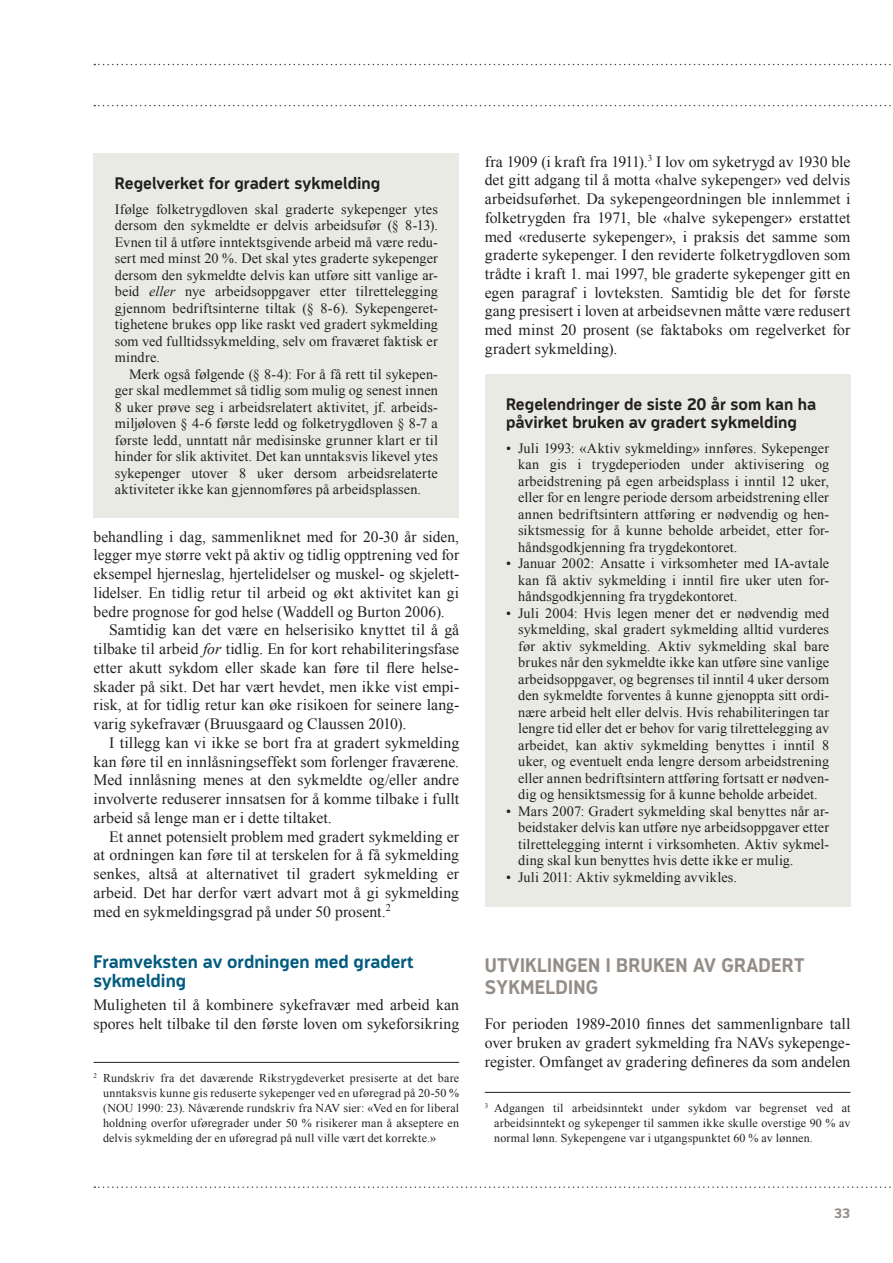
<style>
.page{position:relative;width:893px;height:1263px;background:#fff}
.page>*{position:absolute;margin:0;border:0;box-sizing:border-box;transform-origin:0 0}
.t1{font:700 19.5px/22.5px "Modus";letter-spacing:.015em;color:#948d87}
.t2{font:700 18px/18.8px "Modus";color:#005b7f}
.t3{font:700 16.5px/18px "Modus";color:#231f20}
.t4{font:15.75px/18.8px "Times New Roman";letter-spacing:.005em;color:#231f20;text-align:justify}
.t5{font:14.25px/16.5px "Times New Roman";letter-spacing:.01em;color:#231f20;text-align:justify}
.t6{font:700 13.5px "Modus";color:#948d87}
.t7{font:12px/15px "Times New Roman";letter-spacing:.015em;color:#231f20;text-align:justify}
.s1{font-style:italic}
</style>
<div class="page">
<svg style="left:94px;top:64px;width:797px;height:1px"></svg>
<svg style="left:94px;top:1186px;width:797px;height:2px"></svg>
<svg style="left:94px;top:105px;width:797px;height:1px"></svg>
<div style="left:485px;top:374px;width:365px;height:533px;background:#e9eae4"></div>
<hr style="left:94px;top:1062px;width:365px;height:1px;background:#231f20">
<hr style="left:485px;top:1092px;width:365px;height:1px;background:#231f20">
<div style="left:94px;top:153px;width:365px;height:365px;background:#e9eae4"></div>
<p class="t3" style="left:115px;top:174px;width:267px">Regelverket for gradert sykmelding</p>
<p class="t5" style="left:115px;top:200px;width:325px">Ifølge folketrygdloven skal graderte sykepenger ytes dersom den sykmeldte er delvis arbeidsufør (§ 8-13).<br>Evnen til å utføre inntektsgivende arbeid må være redu&shy;sert med minst 20 %. Det skal ytes graderte sykepenger dersom den sykmeldte delvis kan utføre sitt vanlige ar&shy;beid <span class="s1">eller</span> nye arbeidsoppgaver etter tilrettelegging gjennom bedriftsinterne tiltak (§ 8-6). Sykepengeret&shy;tighetene brukes opp like raskt ved gradert sykmelding som ved fulltidssykmelding, selv om fraværet faktisk er mindre.</p>
<p class="t5" style="left:115px;top:365px;width:325px;text-indent:14px">Merk også følgende (§ 8-4): For å få rett til sykepen&shy;ger skal medlemmet så tidlig som mulig og senest innen 8 uker prøve seg i arbeidsrelatert aktivitet, jf. arbeids&shy;miljøloven § 4-6 første ledd og folketrygdloven § 8-7 a første ledd, unntatt når medisinske grunner klart er til hinder for slik aktivitet. Det kan unntaksvis likevel ytes sykepenger utover 8 uker dersom arbeidsrelaterte aktiviteter ikke kan gjennomføres på arbeidsplassen.</p>
<p class="t4" style="left:94px;top:527px;width:367px">behandling i dag, sammenliknet med for 20-30 år siden,</p>
<p class="t4" style="left:94px;top:545px;width:367px">legger mye større vekt på aktiv og tidlig opptrening ved for</p>
<p class="t4" style="left:94px;top:564px;width:366px">eksempel hjerneslag, hjertelidelser og muskel- og skjelett-</p>
<p class="t4" style="left:94px;top:583px;width:367px">lidelser. En tidlig retur til arbeid og økt aktivitet kan gi</p>
<p class="t4" style="left:94px;top:602px;width:353px">bedre prognose for god helse (Waddell og Burton 2006).</p>
<p class="t4" style="left:109px;top:620px;width:351px">Samtidig kan det være en helserisiko knyttet til å gå</p>
<p class="t4" style="left:94px;top:639px;width:367px">tilbake til arbeid <span class="s1">for</span> tidlig. En for kort rehabiliteringsfase</p>
<p class="t4" style="left:94px;top:658px;width:367px">etter akutt sykdom eller skade kan føre til flere helse-</p>
<p class="t4" style="left:94px;top:677px;width:367px">skader på sikt. Det har vært hevdet, men ikke vist empi-</p>
<p class="t4" style="left:94px;top:695px;width:366px">risk, at for tidlig retur kan øke risikoen for seinere lang-</p>
<p class="t4" style="left:94px;top:714px;width:314px">varig sykefravær (Bruusgaard og Claussen 2010).</p>
<p class="t4" style="left:109px;top:733px;width:351px">I tillegg kan vi ikke se bort fra at gradert sykmelding</p>
<p class="t4" style="left:94px;top:752px;width:367px">kan føre til en innlåsningseffekt som forlenger fraværene.</p>
<p class="t4" style="left:94px;top:770px;width:367px">Med innlåsning menes at den sykmeldte og/eller andre</p>
<p class="t4" style="left:94px;top:789px;width:367px">involverte reduserer innsatsen for å komme tilbake i fullt</p>
<p class="t4" style="left:94px;top:808px;width:240px">arbeid så lenge man er i dette tiltaket.</p>
<p class="t4" style="left:109px;top:827px;width:351px">Et annet potensielt problem med gradert sykmelding er</p>
<p class="t4" style="left:94px;top:845px;width:367px">at ordningen kan føre til at terskelen for å få sykmelding</p>
<p class="t4" style="left:94px;top:864px;width:367px">senkes, altså at alternativet til gradert sykmelding er</p>
<p class="t4" style="left:94px;top:883px;width:367px">arbeid. Det har derfor vært advart mot å gi sykmelding</p>
<p class="t4" style="left:94px;top:902px;width:299px">med en sykmeldingsgrad på under 50 prosent.<sup>2</sup></p>
<p class="t2" style="left:94px;top:953px;width:322px">Framveksten av ordningen med gradert sykmelding</p>
<p class="t4" style="left:94px;top:995px;width:367px">Muligheten til å kombinere sykefravær med arbeid kan spores helt tilbake til den første loven om sykeforsikring</p>
<p class="t7" style="left:103px;top:1070px;width:358px;text-indent:-9px"><sup>2</sup> Rundskriv fra det daværende Rikstrygdeverket presiserte at det bare unntaksvis kunne gis reduserte sykepenger ved en uføregrad på 20-50 % (NOU 1990: 23). Nåværende rundskriv fra NAV sier: «Ved en for liberal holdning overfor uføregrader under 50 % risikerer man å akseptere en delvis sykmelding der en uføregrad på null ville vært det korrekte.»</p>
<p class="t4" style="left:485px;top:152px;width:367px">fra 1909 (i kraft fra 1911).<sup>3</sup> I lov om syketrygd av 1930 ble det gitt adgang til å motta «halve sykepenger» ved delvis arbeidsuførhet. Da sykepengeordningen ble innlemmet i folketrygden fra 1971, ble «halve sykepenger» erstattet med «reduserte sykepenger», i praksis det samme som graderte sykepenger. I den reviderte folketrygdloven som trådte i kraft 1. mai 1997, ble graderte sykepenger gitt en egen paragraf i lovteksten. Samtidig ble det for første gang presisert i loven at arbeidsevnen måtte være redusert med minst 20 prosent (se faktaboks om regelverket for gradert sykmelding).</p>
<p class="t3" style="left:506px;top:395px;width:312px">Regelendringer de siste 20 år som kan ha påvirket bruken av gradert sykmelding</p>
<p class="t5" style="left:518px;top:439px;width:313px;text-indent:-12px">• Juli 1993: «Aktiv sykmelding» innføres. Sykepenger kan gis i trygdeperioden under aktivisering og arbeidstrening på egen arbeidsplass i inntil 12 uker, eller for en lengre periode dersom arbeidstrening eller annen bedriftsintern attføring er nødvendig og hen&shy;siktsmessig for å kunne beholde arbeidet, etter for&shy;håndsgodkjenning fra trygdekontoret.</p>
<p class="t5" style="left:518px;top:555px;width:313px;text-indent:-12px">• Januar 2002: Ansatte i virksomheter med IA-avtale kan få aktiv sykmelding i inntil fire uker uten for&shy;håndsgodkjenning fra trygdekontoret.</p>
<p class="t5" style="left:518px;top:604px;width:313px;text-indent:-12px">• Juli 2004: Hvis legen mener det er nødvendig med sykmelding, skal gradert sykmelding alltid vurderes før aktiv sykmelding. Aktiv sykmelding skal bare brukes når den sykmeldte ikke kan utføre sine vanlige arbeidsoppgaver, og begrenses til inntil 4 uker dersom den sykmeldte forventes å kunne gjenoppta sitt ordi&shy;nære arbeid helt eller delvis. Hvis rehabiliteringen tar lengre tid eller det er behov for varig tilrettelegging av arbeidet, kan aktiv sykmelding benyttes i inntil 8 uker, og eventuelt enda lengre dersom arbeidstrening eller annen bedriftsintern attføring fortsatt er nødven&shy;dig og hensiktsmessig for å kunne beholde arbeidet.</p>
<p class="t5" style="left:518px;top:802px;width:313px;text-indent:-12px">• Mars 2007: Gradert sykmelding skal benyttes når ar&shy;beidstaker delvis kan utføre nye arbeidsoppgaver etter tilrettelegging internt i virksomheten. Aktiv sykmel&shy;ding skal kun benyttes hvis dette ikke er mulig.</p>
<p class="t5" style="left:506px;top:868px;width:232px">• Juli 2011: Aktiv sykmelding avvikles.</p>
<h1 class="t1" style="left:485px;top:953px;width:321px">Utviklingen i bruken av gradert sykmelding</h1>
<p class="t4" style="left:485px;top:1014px;width:367px">For perioden 1989-2010 finnes det sammenlignbare tall over bruken av gradert sykmelding fra NAVs sykepenge&shy;register. Omfanget av gradering defineres da som andelen</p>
<p class="t7" style="left:494px;top:1100px;width:358px;text-indent:-9px"><sup>3</sup> Adgangen til arbeidsinntekt under sykdom var begrenset ved at arbeidsinntekt og sykepenger til sammen ikke skulle overstige 90 % av normal lønn. Sykepengene var i utgangspunktet 60 % av lønnen.</p>
<p class="t6" style="left:834px;top:1205px;width:18px">33</p>
</div>
